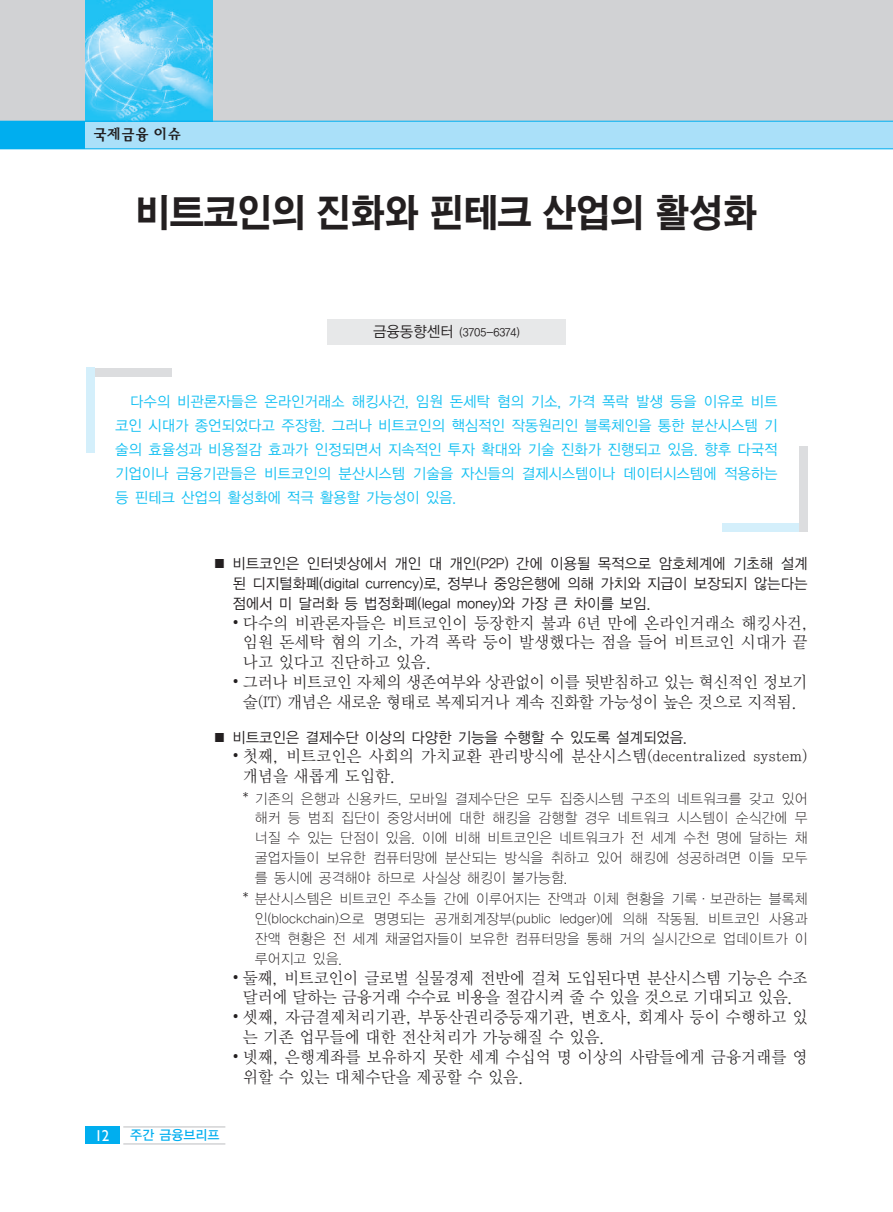
<style>
.page{position:relative;width:893px;height:1212px;background:#fff}
.page>*{position:absolute;margin:0;border:0;box-sizing:border-box;transform-origin:0 0}
.t1{font:37.5px "H2 gtr E";letter-spacing:-.025em;color:#231f20;scale:.93 1}
.t2{font:16.5px/19.8px "YDIY Mj O120 KSCPC EUC H";letter-spacing:-.035em;color:#231f20;scale:.95 1}
.t3{font:16.5px/19.8px "YDIY Mj O120 KSCPC EUC H";letter-spacing:-.06em;color:#231f20;text-align:center;scale:.95 1}
.t4{font:15.75px "Gill Sans";color:#fff;scale:.95 1}
.t5{font:15px/24px "YDIYGO120 KSCPC EUC H";letter-spacing:-.065em;color:#15c0f2;text-align:justify;scale:.95 1}
.t6{font:15px/19.8px "YDIYGO120 KSCPC EUC H";letter-spacing:-.065em;color:#231f20;text-align:justify;scale:.95 1}
.t7{font:15px "YDI Bird M";letter-spacing:.035em;color:#231f20}
.t8{font:14.25px/19.8px "YDIYGO110 KSCPC EUC H";letter-spacing:-.045em;color:#231f20;text-align:justify;scale:.95 1}
.t9{font:13.5px "YDIYGO130 KSCPC EUC H";letter-spacing:-.065em;color:#00aeef;scale:.95 1}
.t10{font:12px "YDIYGO120 KSCPC EUC H";letter-spacing:-.065em;color:#231f20;scale:.95 1}
.s1{font-size:15px}
.s2{font-family:"Batang Che"}
</style>
<div class="page">
<div style="left:0;top:0;width:893px;height:145px;background:#d1d2d4"></div>
<div style="left:0;top:121px;width:893px;height:28px;background:#aae0f9"></div>
<div style="left:0;top:121px;width:85px;height:28px;background:#00aeef"></div>
<img style="left:85px;top:0;width:128px;height:121px">
<hr style="left:0;top:149px;width:893px;height:1px;background:#00aeef">
<hr style="left:0;top:121px;width:893px;height:1px;background:#00aeef">
<div style="left:85px;top:1127px;width:34px;height:17px;background:#00aeef"></div>
<hr style="left:123px;top:1127px;width:102px;height:1px;background:#bcbdc0">
<hr style="left:123px;top:1144px;width:102px;height:1px;background:#bcbdc0">
<div style="left:327px;top:319px;width:239px;height:25px;background:#e7e8e9"></div>
<div style="left:86px;top:368px;width:85px;height:8px;background:#dcdddf"></div>
<div style="left:86px;top:368px;width:8px;height:85px;background:#d4effb"></div>
<div style="left:723px;top:523px;width:85px;height:8px;background:#d4effb"></div>
<div style="left:799px;top:446px;width:9px;height:85px;background:#dcdddf"></div>
<p class="t7" style="left:94px;top:127px;width:89px">국제금융 이슈</p>
<h1 class="t1" style="left:136px;top:194px;width:670px">비트코인의 진화와 핀테크 산업의 활성화</h1>
<p class="t10" style="left:373px;top:326px;width:156px"><span class="s1">금융동향센터</span> (3705-6374)</p>
<p class="t5" style="left:115px;top:389px;width:700px;text-indent:15px">다수의 비관론자들은 온라인거래소 해킹사건, 임원 돈세탁 혐의 기소, 가격 폭락 발생 등을 이유로 비트 코인 시대가 종언되었다고 주장함. 그러나 비트코인의 핵심적인 작동원리인 블록체인을 통한 분산시스템 기 술의 효율성과 비용절감 효과가 인정되면서 지속적인 투자 확대와 기술 진화가 진행되고 있음. 향후 다국적 기업이나 금융기관들은 비트코인의 분산시스템 기술을 자신들의 결제시스템이나 데이터시스템에 적용하는 등 핀테크 산업의 활성화에 적극 활용할 가능성이 있음.</p>
<p class="t6" style="left:232px;top:553px;width:608px;text-indent:-20px">■ 비트코인은 인터넷상에서 개인 대 개인(P2P) 간에 이용될 목적으로 암호체계에 기초해 설계 된 디지털화폐(digital currency)로, 정부나 중앙은행에 의해 가치와 지급이 보장되지 않는다는 점에서 미 달러화 등 법정화폐(legal money)와 가장 큰 차이를 보임.</p>
<p class="t2" style="left:243px;top:613px;width:597px;text-align:justify;text-indent:-11px"><span class="s2">•</span> 다수의 비관론자들은 비트코인이 등장한지 불과 6년 만에 온라인거래소 해킹사건, 임원 돈세탁 혐의 기소, 가격 폭락 등이 발생했다는 점을 들어 비트코인 시대가 끝 나고 있다고 진단하고 있음.</p>
<p class="t3" style="left:232px;top:672px;width:608px"><span class="s2">•</span> 그러나 비트코인 자체의 생존여부와 상관없이 이를 뒷받침하고 있는 혁신적인 정보기 술(IT) 개념은 새로운 형태로 복제되거나 계속 진화할 가능성이 높은 것으로 지적됨.</p>
<p class="t6" style="left:213px;top:727px;width:501px">■ 비트코인은 결제수단 이상의 다양한 기능을 수행할 수 있도록 설계되었음.</p>
<p class="t2" style="left:243px;top:746px;width:597px;text-indent:-11px"><span class="s2">•</span> 첫째, 비트코인은 사회의 가치교환 관리방식에 분산시스템(decentralized system) 개념을 새롭게 도입함.</p>
<p class="t8" style="left:254px;top:788px;width:584px;text-indent:-12px">* 기존의 은행과 신용카드, 모바일 결제수단은 모두 집중시스템 구조의 네트워크를 갖고 있어 해커 등 범죄 집단이 중앙서버에 대한 해킹을 감행할 경우 네트워크 시스템이 순식간에 무 너질 수 있는 단점이 있음. 이에 비해 비트코인은 네트워크가 전 세계 수천 명에 달하는 채 굴업자들이 보유한 컴퓨터망에 분산되는 방식을 취하고 있어 해킹에 성공하려면 이들 모두 를 동시에 공격해야 하므로 사실상 해킹이 불가능함.</p>
<p class="t8" style="left:254px;top:889px;width:584px;text-indent:-12px">* 분산시스템은 비트코인 주소들 간에 이루어지는 잔액과 이체 현황을 기록·보관하는 블록체 인(blockchain)으로 명명되는 공개회계장부(public ledger)에 의해 작동됨. 비트코인 사용과 잔액 현황은 전 세계 채굴업자들이 보유한 컴퓨터망을 통해 거의 실시간으로 업데이트가 이 루어지고 있음.</p>
<p class="t3" style="left:232px;top:968px;width:608px"><span class="s2">•</span> 둘째, 비트코인이 글로벌 실물경제 전반에 걸쳐 도입된다면 분산시스템 기능은 수조 달러에 달하는 금융거래 수수료 비용을 절감시켜 줄 수 있을 것으로 기대되고 있음.</p>
<p class="t2" style="left:243px;top:1007px;width:597px;text-indent:-11px"><span class="s2">•</span> 셋째, 자금결제처리기관, 부동산권리증등재기관, 변호사, 회계사 등이 수행하고 있 는 기존 업무들에 대한 전산처리가 가능해질 수 있음.</p>
<p class="t2" style="left:243px;top:1047px;width:597px;text-indent:-11px"><span class="s2">•</span> 넷째, 은행계좌를 보유하지 못한 세계 수십억 명 이상의 사람들에게 금융거래를 영 위할 수 있는 대체수단을 제공할 수 있음.</p>
<p class="t4" style="left:95px;top:1126px;width:16px">12</p>
<p class="t9" style="left:130px;top:1128px;width:97px">주간 금융브리프</p>
</div>
